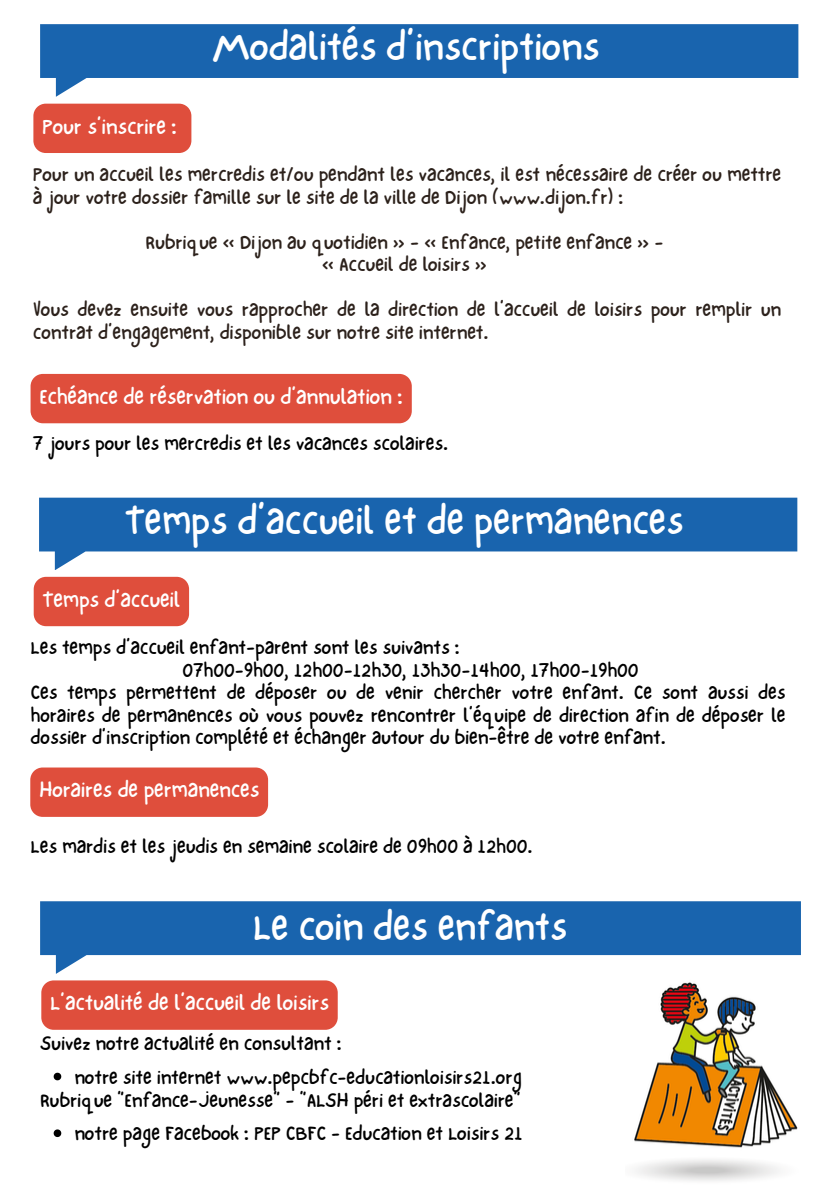
<style>
.page{position:relative;width:839px;height:1191px;background:#fff}
.page>*{position:absolute;margin:0;border:0;box-sizing:border-box;transform-origin:0 0}
.t1{font:40.2px "NF One Little Font Regular";color:#fff}
.t2{font:22.2px "NF One Little Font Regular";color:#fff}
.t3{font:20.2px/22.4px "NF One Little Font Regular";color:#000;text-align:justify}
.t4{font:20.2px/22.4px "NF One Little Font Regular";color:#2c211b}
</style>
<div class="page">
<svg style="left:40px;top:24px;width:758px;height:73px;fill:#1964ae"></svg>
<svg style="left:40px;top:901px;width:760px;height:73px;fill:#1964ae"></svg>
<img style="left:634px;top:982px;width:164px;height:199px">
<div style="left:33px;top:104px;width:158px;height:49px;background:#df4e3c"></div>
<div style="left:31px;top:374px;width:381px;height:49px;background:#df4e3c"></div>
<div style="left:41px;top:980px;width:297px;height:50px;background:#df4e3c"></div>
<svg style="left:54px;top:1073px;width:7px;height:7px"></svg>
<svg style="left:54px;top:1129px;width:7px;height:8px"></svg>
<svg style="left:39px;top:498px;width:758px;height:72px;fill:#1964ae"></svg>
<div style="left:34px;top:577px;width:155px;height:49px;background:#df4e3c"></div>
<div style="left:30px;top:768px;width:238px;height:49px;background:#df4e3c"></div>
<p class="t2" style="left:42px;top:113px;width:136px">Pour s’inscrire :</p>
<p class="t1" style="left:211px;top:23px;width:390px">Modalités d’inscriptions</p>
<p class="t4" style="left:33px;top:163px;width:749px">Pour un accueil les mercredis et/ou pendant les vacances, il est nécessaire de créer ou mettre à jour votre dossier famille sur le site de la ville de Dijon (www.dijon.fr) :</p>
<p class="t4" style="left:145px;top:230px;width:519px">Rubrique « Dijon au quotidien » - « Enfance, petite enfance » -</p>
<h1 class="t4" style="left:322px;top:253px;width:167px">« Accueil de loisirs »</h1>
<p class="t4" style="left:33px;top:298px;width:749px">Vous devez ensuite vous rapprocher de la direction de l’accueil de loisirs pour remplir un contrat d’engagement, disponible sur notre site internet.</p>
<p class="t2" style="left:39px;top:383px;width:365px">Echéance de réservation ou d’annulation :</p>
<p class="t3" style="left:33px;top:432px;width:417px">7 jours pour les mercredis et les vacances scolaires.</p>
<h1 class="t1" style="left:125px;top:496px;width:560px">Temps d’accueil et de permanences</h1>
<p class="t2" style="left:43px;top:586px;width:139px">Temps d’accueil</p>
<p class="t3" style="left:31px;top:636px;width:430px">Les temps d’accueil enfant-parent sont les suivants :</p>
<p class="t3" style="left:182px;top:658px;width:458px">07h00-9h00, 12h00-12h30, 13h30-14h00, 17h00-19h00</p>
<p class="t3" style="left:31px;top:681px;width:756px">Ces temps permettent de déposer ou de venir chercher votre enfant. Ce sont aussi des horaires de permanences où vous pouvez rencontrer l’équipe de direction afin de déposer le dossier d’inscription complété et échanger autour du bien-être de votre enfant.</p>
<p class="t2" style="left:39px;top:777px;width:221px">Horaires de permanences</p>
<p class="t3" style="left:31px;top:835px;width:503px">Les mardis et les jeudis en semaine scolaire de 09h00 à 12h00.</p>
<p class="t1" style="left:253px;top:902px;width:316px">Le coin des enfants</p>
<p class="t2" style="left:50px;top:990px;width:280px">L’actualité de l’accueil de loisirs</p>
<p class="t3" style="left:40px;top:1032px;width:303px">Suivez notre actualité en consultant :</p>
<p class="t3" style="left:74px;top:1066px;width:449px">notre site internet www.pepcbfc-educationloisirs21.org</p>
<p class="t3" style="left:40px;top:1088px;width:482px">Rubrique “Enfance-Jeunesse” - “ALSH péri et extrascolaire”</p>
<p class="t3" style="left:74px;top:1122px;width:450px">notre page Facebook : PEP CBFC - Education et Loisirs 21</p>
</div>
